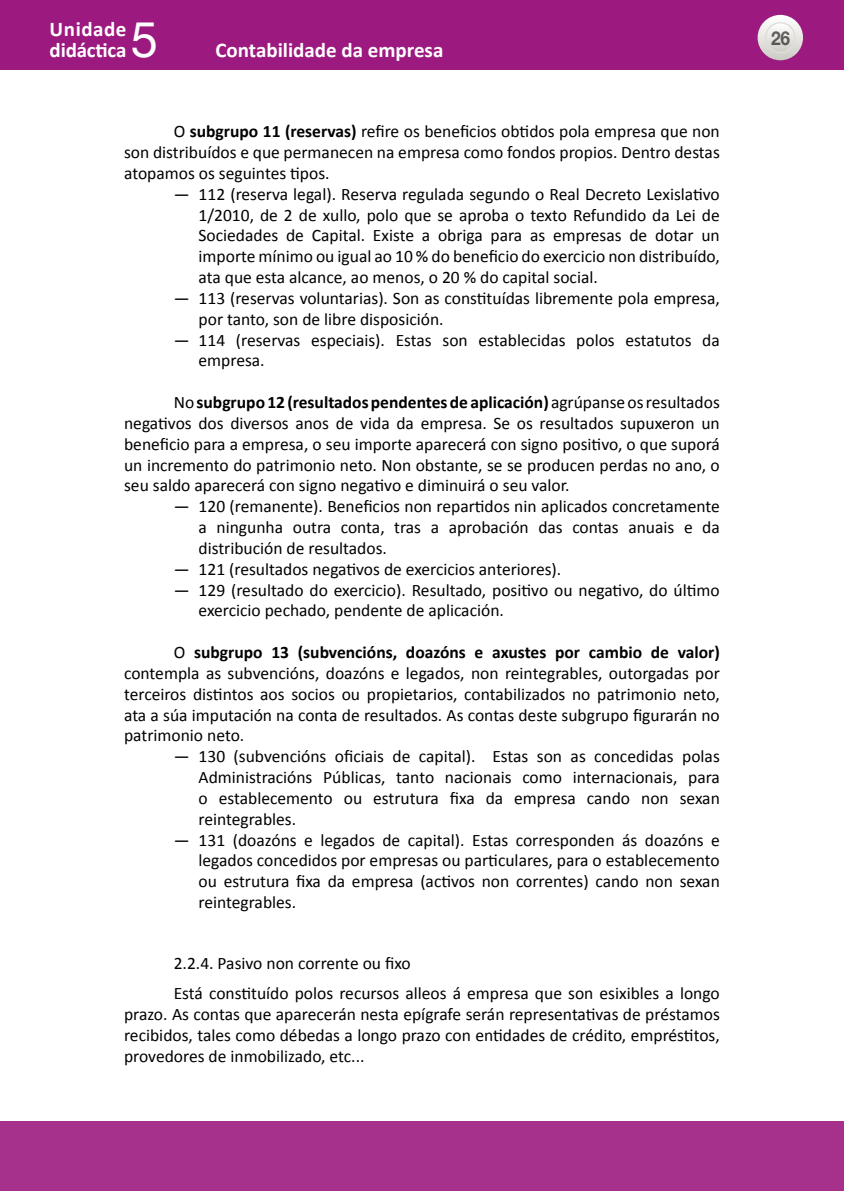
<style>
.page{position:relative;width:844px;height:1191px;background:#fff}
.page>*{position:absolute;margin:0;border:0;box-sizing:border-box;transform-origin:0 0}
.t1{font:49px "Helvetica Neue";color:#fff}
.t2{font:700 21px/21px "Calibri";color:#fff}
.t3{font:700 19.25px "Helvetica Neue";color:#000;scale:.9 1}
.TEXTO{font:17.5px/20.8px "Calibri";color:#000;text-align:justify}
.TXTO{font:17.5px/20.8px "Calibri";color:#000;text-align:justify}
._3º_Epigrafe{font:17.5px "Calibri";color:#000}
.s1{font-weight:700}
</style>
<div class="page">
<div style="left:0;top:0;width:843px;height:69px;background:#9c1a7f"></div>
<svg style="left:757px;top:15px;width:45px;height:45px"></svg>
<svg style="left:765px;top:23px;width:29px;height:29px"></svg>
<div style="left:764px;top:22px;width:31px;height:31px;border:1px solid #dfdeda;border-radius:50%"></div>
<div style="left:0;top:1121px;width:843px;height:70px;background:#a6318c"></div>
<p class="t2" style="left:50px;top:19px;width:78px">Unidade didáctica</p>
<h1 class="t1" style="left:131px;top:5px;width:29px">5</h1>
<p class="t2" style="left:215px;top:40px;width:229px">Contabilidade da empresa</p>
<p class="TXTO" style="left:124px;top:121px;width:597px;text-indent:50px">O <span class="s1">subgrupo 11 (reservas)</span> refire os beneficios obtidos pola empresa que non son distribuídos e que permanecen na empresa como fondos propios. Dentro destas atopamos os seguintes tipos.</p>
<p class="TEXTO" style="left:198px;top:183px;width:522px;text-indent:-25px">— 112 (reserva legal). Reserva regulada segundo o Real Decreto Lexislativo 1/2010, de 2 de xullo, polo que se aproba o texto Refundido da Lei de Sociedades de Capital. Existe a obriga para as empresas de dotar un importe mínimo ou igual ao 10 % do beneficio do exercicio non distribuído, ata que esta alcance, ao menos, o 20 % do capital social.</p>
<p class="TEXTO" style="left:198px;top:288px;width:522px;text-indent:-25px">— 113 (reservas voluntarias). Son as constituídas libremente pola empresa, por tanto, son de libre disposición.</p>
<p class="TEXTO" style="left:198px;top:329px;width:522px;text-indent:-25px">— 114 (reservas especiais). Estas son establecidas polos estatutos da empresa.</p>
<p class="TXTO" style="left:124px;top:392px;width:597px;text-indent:50px">No <span class="s1">subgrupo 12 (resultados pendentes de aplicación)</span> agrúpanse os resultados negativos dos diversos anos de vida da empresa. Se os resultados supuxeron un beneficio para a empresa, o seu importe aparecerá con signo positivo, o que suporá un incremento do patrimonio neto. Non obstante, se se producen perdas no ano, o seu saldo aparecerá con signo negativo e diminuirá o seu valor.</p>
<p class="TEXTO" style="left:198px;top:496px;width:522px;text-indent:-25px">— 120 (remanente). Beneficios non repartidos nin aplicados concretamente a ningunha outra conta, tras a aprobación das contas anuais e da distribución de resultados.</p>
<p class="TEXTO" style="left:174px;top:558px;width:389px">— 121 (resultados negativos de exercicios anteriores).</p>
<p class="TEXTO" style="left:198px;top:579px;width:522px;text-indent:-25px">— 129 (resultado do exercicio). Resultado, positivo ou negativo, do último exercicio pechado, pendente de aplicación.</p>
<p class="TXTO" style="left:124px;top:642px;width:597px;text-indent:50px">O <span class="s1">subgrupo 13 (subvencións, doazóns e axustes por cambio de valor) </span>contempla as subvencións, doazóns e legados, non reintegrables, outorgadas por terceiros distintos aos socios ou propietarios, contabilizados no patrimonio neto, ata a súa imputación na conta de resultados. As contas deste subgrupo figurarán no patrimonio neto.</p>
<p class="TEXTO" style="left:198px;top:746px;width:522px;text-indent:-25px">— 130 (subvencións oficiais de capital). Estas son as concedidas polas Administracións Públicas, tanto nacionais como internacionais, para o establecemento ou estrutura fixa da empresa cando non sexan reintegrables.</p>
<p class="TEXTO" style="left:198px;top:829px;width:522px;text-indent:-25px">— 131 (doazóns e legados de capital). Estas corresponden ás doazóns e legados concedidos por empresas ou particulares, para o establecemento ou estrutura fixa da empresa (activos non correntes) cando non sexan reintegrables.</p>
<p class="_3º_Epigrafe" style="left:174px;top:951px;width:238px">2.2.4. Pasivo non corrente ou fixo</p>
<p class="TXTO" style="left:124px;top:983px;width:597px;text-indent:50px">Está constituído polos recursos alleos á empresa que son esixibles a longo prazo. As contas que aparecerán nesta epígrafe serán representativas de préstamos recibidos, tales como débedas a longo prazo con entidades de crédito, empréstitos, provedores de inmobilizado, etc...</p>
<p class="t3" style="left:770px;top:26px;width:23px">26</p>
</div>
